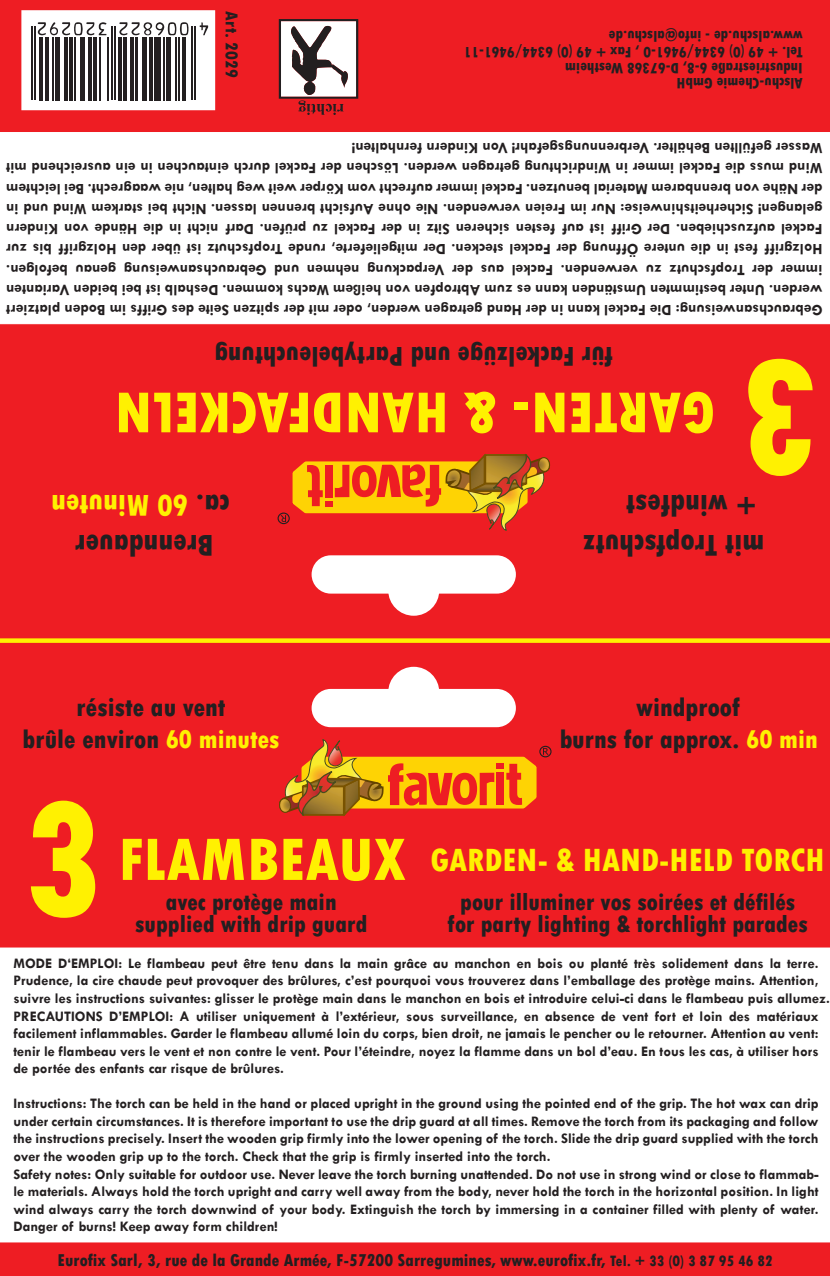
<style>
.page{position:relative;width:830px;height:1276px;background:#fff}
.page>*{position:absolute;margin:0;border:0;box-sizing:border-box;transform-origin:0 0}
.t1{font:800 condensed 171px "Tw Cen";color:#fff101}
.t2{font:800 condensed 60.75px "Tw Cen";color:#fff101}
.t3{font:800 condensed 33.75px "Tw Cen";color:#fff101}
.t4{font:800 condensed 31.5px/40.5px "Tw Cen";color:#231f20}
.t5{font:800 condensed 28.57px "Tw Cen";color:#231f20}
.t6{font:800 condensed 27px/32.4px "Tw Cen";color:#231f20;text-align:center}
.t7{font:800 condensed 24.75px/22.5px "Tw Cen";color:#231f20;text-align:center}
.t8{font:800 condensed 18px "Tw Cen";color:#231f20}
.t9{font:700 15.75px/20.2px "Tw Cen";color:#231f20;text-align:justify}
.t10{font:800 condensed 15.75px/15.8px "Tw Cen";color:#231f20}
.t11{font:700 14.62px/17.6px "Tw Cen";color:#231f20}
.s1{color:#fff101}
.s2{font-size:63px}
.s3{font-size:15.75px}
</style>
<div class="page">
<div style="left:0;top:0;width:829px;height:1276px;background:#ee1d23"></div>
<svg style="left:279px;top:739px;width:269px;height:77px"></svg>
<div style="left:539px;top:746px;width:12px;height:11px;border:1px solid #231f20;border-radius:50%"></div>
<div style="left:0;top:132px;width:829px;height:192px;background:#fff"></div>
<div style="left:0;top:947px;width:829px;height:295px;background:#fff"></div>
<svg style="left:279px;top:19px;width:79px;height:96px;background:#bd9b9d"></svg>
<svg style="left:21px;top:10px;width:194px;height:100px;background:#f3f1f1"></svg>
<hr style="left:194px;top:26px;width:2px;height:74px;background:#231f20">
<hr style="left:191px;top:26px;width:1px;height:74px;background:#231f20">
<hr style="left:182px;top:37px;width:3px;height:63px;background:#231f20">
<hr style="left:178px;top:37px;width:2px;height:63px;background:#231f20">
<hr style="left:175px;top:37px;width:2px;height:63px;background:#231f20">
<div style="left:166px;top:37px;width:5px;height:63px;background:#231f20"></div>
<hr style="left:163px;top:37px;width:2px;height:63px;background:#231f20">
<div style="left:154px;top:37px;width:7px;height:63px;background:#231f20"></div>
<hr style="left:149px;top:37px;width:3px;height:63px;background:#231f20">
<div style="left:142px;top:37px;width:5px;height:63px;background:#231f20"></div>
<hr style="left:135px;top:37px;width:3px;height:63px;background:#231f20">
<hr style="left:130px;top:37px;width:3px;height:63px;background:#231f20">
<hr style="left:123px;top:37px;width:3px;height:63px;background:#231f20">
<hr style="left:118px;top:37px;width:3px;height:63px;background:#231f20">
<hr style="left:114px;top:26px;width:2px;height:74px;background:#231f20">
<hr style="left:111px;top:26px;width:2px;height:74px;background:#231f20">
<hr style="left:108px;top:37px;width:1px;height:63px;background:#231f20">
<hr style="left:99px;top:37px;width:1px;height:63px;background:#231f20">
<hr style="left:93px;top:37px;width:4px;height:63px;background:#231f20">
<hr style="left:88px;top:37px;width:4px;height:63px;background:#231f20">
<div style="left:80px;top:37px;width:5px;height:63px;background:#231f20"></div>
<hr style="left:75px;top:37px;width:1px;height:63px;background:#231f20">
<hr style="left:69px;top:37px;width:3px;height:63px;background:#231f20">
<hr style="left:64px;top:37px;width:3px;height:63px;background:#231f20">
<div style="left:55px;top:37px;width:5px;height:63px;background:#231f20"></div>
<hr style="left:52px;top:37px;width:1px;height:63px;background:#231f20">
<hr style="left:45px;top:37px;width:3px;height:63px;background:#231f20">
<hr style="left:40px;top:37px;width:3px;height:63px;background:#231f20">
<hr style="left:35px;top:26px;width:1px;height:74px;background:#231f20">
<hr style="left:31px;top:26px;width:1px;height:74px;background:#231f20">
<svg style="left:199px;top:22px;width:9px;height:13px"></svg>
<svg style="left:119px;top:22px;width:69px;height:14px"></svg>
<svg style="left:38px;top:22px;width:68px;height:14px"></svg>
<div style="left:0;top:638px;width:829px;height:5px;background:#fff101"></div>
<svg style="left:280px;top:453px;width:270px;height:78px"></svg>
<div style="left:277px;top:512px;width:12px;height:12px;border:1px solid #231f20;border-radius:50%"></div>
<svg style="left:311px;top:555px;width:204px;height:61px"></svg>
<svg style="left:311px;top:667px;width:204px;height:60px"></svg>
<p class="t8" style="left:242px;top:11px;width:67px;rotate:90deg">Art. 2029</p>
<p class="t10" style="left:802px;top:91px;width:340px;rotate:-180deg">Alschu-Chemie GmbH<br>Industriestraße 6-8, D-67368 Westheim<br>Tel. + 49 (0) 6344/9461-0 , Fax + 49 (0) 6344/9461-11 www.alschu.de - info@alschu.de</p>
<p class="t9" style="left:822px;top:321px;width:817px;rotate:-180deg">Gebrauchsanweisung: Die Fackel kann in der Hand getragen werden, oder mit der spitzen Seite des Griffs im Boden platziert werden. Unter bestimmten Umständen kann es zum Abtropfen von heißem Wachs kommen. Deshalb ist bei beiden Varianten immer der Tropfschutz zu verwenden. Fackel aus der Verpackung nehmen und Gebrauchsanweisung genau befolgen.<br>Holzgriff fest in die untere Öffnung der Fackel stecken. Der mitgelieferte, runde Tropfschutz ist über den Holzgriff bis zur Fackel aufzuschieben. Der Griff ist auf festen sicheren Sitz in der Fackel zu prüfen. Darf nicht in die Hände von Kindern gelangen! Sicherheitshinweise: Nur im Freien verwenden. Nie ohne Aufsicht brennen lassen. Nicht bei starkem Wind und in der Nähe von brennbarem Material benutzen. Fackel immer aufrecht vom Körper weit weg halten, nie waagrecht. Bei leichtem Wind muss die Fackel immer in Windrichtung getragen werden. Löschen der Fackel durch eintauchen in ein ausreichend mit Wasser gefüllten Behälter. Verbrennungsgefahr! Von Kindern fernhalten!</p>
<h3 class="t5" style="left:612px;top:373px;width:399px;rotate:-180deg">für Fackelzüge und Partybeleuchtung</h3>
<h1 class="t1" style="left:822px;top:518px;width:85px;rotate:-180deg">3</h1>
<h3 class="t4" style="left:764px;top:566px;width:183px;rotate:-180deg">mit Tropfschutz + windfest</h3>
<h2 class="t2" style="left:715px;top:448px;width:602px;rotate:-180deg">GARTEN- &amp; HANDFACKELN</h2>
<h3 class="t4" style="left:230px;top:566px;width:180px;text-align:center;rotate:-180deg">Brenndauer ca. <span class="s1">60 Minuten</span></h3>
<h3 class="t6" style="left:23px;top:691px;width:258px">résiste au vent<br>brûle environ <span class="s1">60 minutes</span></h3>
<h3 class="t6" style="left:559px;top:691px;width:259px">windproof<br>burns for approx. <span class="s1">60 min</span></h3>
<h1 class="t1" style="left:20px;top:758px;width:85px">3</h1>
<h3 class="t3" style="left:118px;top:840px;width:707px"><span class="s2">FLAMBEAUX</span> GARDEN- &amp; HAND-HELD TORCH</h3>
<h3 class="t7" style="left:135px;top:890px;width:234px">avec protège main supplied with drip guard</h3>
<h3 class="t7" style="left:447px;top:890px;width:361px">pour illuminer vos soirées et défilés for party lighting &amp; torchlight parades</h3>
<p class="t11" style="left:14px;top:954px;width:817px">MODE D‘EMPLOI: Le flambeau peut être tenu dans la main grâce au manchon en bois ou planté très solidement dans la terre.<br>Prudence, la cire chaude peut provoquer des brûlures, c’est pourquoi vous trouverez dans l’emballage des protège mains. Attention, suivre les instructions suivantes: glisser le protège main dans le manchon en bois et introduire celui-ci dans le flambeau puis allumez.<br>PRECAUTIONS D’EMPLOI: A utiliser uniquement à l’extérieur, sous surveillance, en absence de vent fort et loin des matériaux facilement inflammables. Garder le flambeau allumé loin du corps, bien droit, ne jamais le pencher ou le retourner. Attention au vent: tenir le flambeau vers le vent et non contre le vent. Pour l’éteindre, noyez la flamme dans un bol d’eau. En tous les cas, à utiliser hors de portée des enfants car risque de brûlures.</p>
<p class="t11" style="left:14px;top:1094px;width:806px">Instructions: The torch can be held in the hand or placed upright in the ground using the pointed end of the grip. The hot wax can drip under certain circumstances. It is therefore important to use the drip guard at all times. Remove the torch from its packaging and follow the instructions precisely. Insert the wooden grip firmly into the lower opening of the torch. Slide the drip guard supplied with the torch over the wooden grip up to the torch. Check that the grip is firmly inserted into the torch.<br>Safety notes: Only suitable for outdoor use. Never leave the torch burning unattended. Do not use in strong wind or close to flammab&shy;le materials. Always hold the torch upright and carry well away from the body, never hold the torch in the horizontal position. In light wind always carry the torch downwind of your body. Extinguish the torch by immersing in a container filled with plenty of water.<br>Danger of burns! Keep away form children!</p>
<p class="t8" style="left:58px;top:1249px;width:716px">Eurofix Sarl, 3, rue de la Grande Armée, F-57200 Sarregumines, www.eurofix.fr, <span class="s3">Tel. + 33 (0) 3 87 95 46 82</span></p>
</div>
